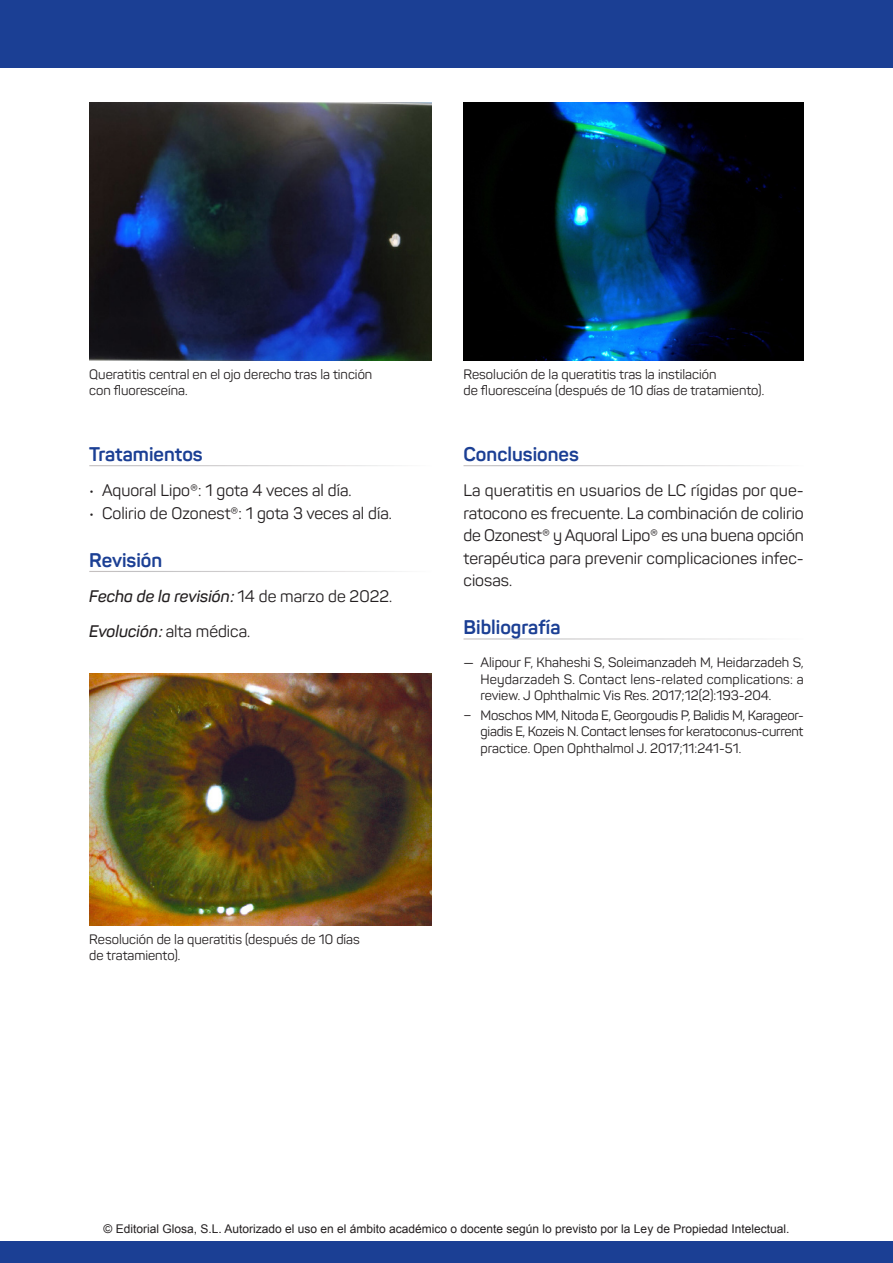
<style>
.page{position:relative;width:893px;height:1263px;background:#fff}
.page>*{position:absolute;margin:0;border:0;box-sizing:border-box;transform-origin:0 0}
.t1{font:700 19.5px "Panton";color:#1b3f94}
.t2{font:16.5px/22.5px "Panton";color:#231f20;text-align:justify}
.t3{font:13.5px/16.2px "Panton";color:#231f20}
.t4{font:12px "Arial";color:#231f20}
.s1{font-weight:600;font-style:italic}
</style>
<div class="page">
<div style="left:0;top:1242px;width:893px;height:21px;background:#1b3f94"></div>
<div style="left:0;top:0;width:893px;height:67px;background:#1b3f94"></div>
<img style="left:89px;top:674px;width:342px;height:252px">
<img style="left:463px;top:102px;width:341px;height:259px">
<img style="left:89px;top:102px;width:342px;height:259px">
<p class="t3" style="left:89px;top:366px;width:285px">Queratitis central en el ojo derecho tras la tinción con fluoresceína.</p>
<h1 class="t1" style="left:89px;top:442px;width:115px">Tratamientos</h1>
<p class="t2" style="left:89px;top:479px;width:264px">• Aquoral Lipo®: 1 gota 4 veces al día.</p>
<p class="t2" style="left:89px;top:501px;width:304px">• Colirio de Ozonest®: 1 gota 3 veces al día.</p>
<h1 class="t1" style="left:89px;top:548px;width:75px">Revisión</h1>
<p class="t2" style="left:89px;top:578px;width:304px;line-height:35.2px"><span class="s1">Fecha de la revisión</span><span class="s1">:</span>14 de marzo de 2022.<br><span class="s1">Evolución</span><span class="s1">:</span>alta médica.</p>
<p class="t3" style="left:89px;top:931px;width:272px">Resolución de la queratitis (después de 10 días de tratamiento).</p>
<p class="t3" style="left:463px;top:366px;width:302px">Resolución de la queratitis tras la instilación<br>de fluoresceína (después de 10 días de tratamiento).</p>
<h1 class="t1" style="left:463px;top:442px;width:117px">Conclusiones</h1>
<p class="t2" style="left:463px;top:479px;width:342px">La queratitis en usuarios de LC rígidas por que&shy;ratocono es frecuente. La combinación de colirio de Ozonest® y Aquoral Lipo® es una buena opción terapéutica para prevenir complicaciones infec&shy;ciosas.</p>
<h1 class="t1" style="left:463px;top:615px;width:98px">Bibliografía</h1>
<p class="t3" style="left:480px;top:654px;width:325px;text-align:justify;text-indent:-17px">— Alipour F, Khaheshi S, Soleimanzadeh M, Heidarzadeh S, Heydarzadeh S. Contact lens-related complications: a review. J Ophthalmic Vis Res. 2017;12(2):193-204.</p>
<p class="t3" style="left:480px;top:707px;width:325px;text-align:justify;text-indent:-17px">− Moschos MM, Nitoda E, Georgoudis P, Balidis M, Karageor&shy;giadis E, Kozeis N. Contact lenses for keratoconus-current practice. Open Ophthalmol J. 2017;11:241-51.</p>
<p class="t4" style="left:103px;top:1221px;width:687px">© Editorial Glosa, S.L. Autorizado el uso en el ámbito académico o docente según lo previsto por la Ley de Propiedad Intelectual.</p>
</div>
